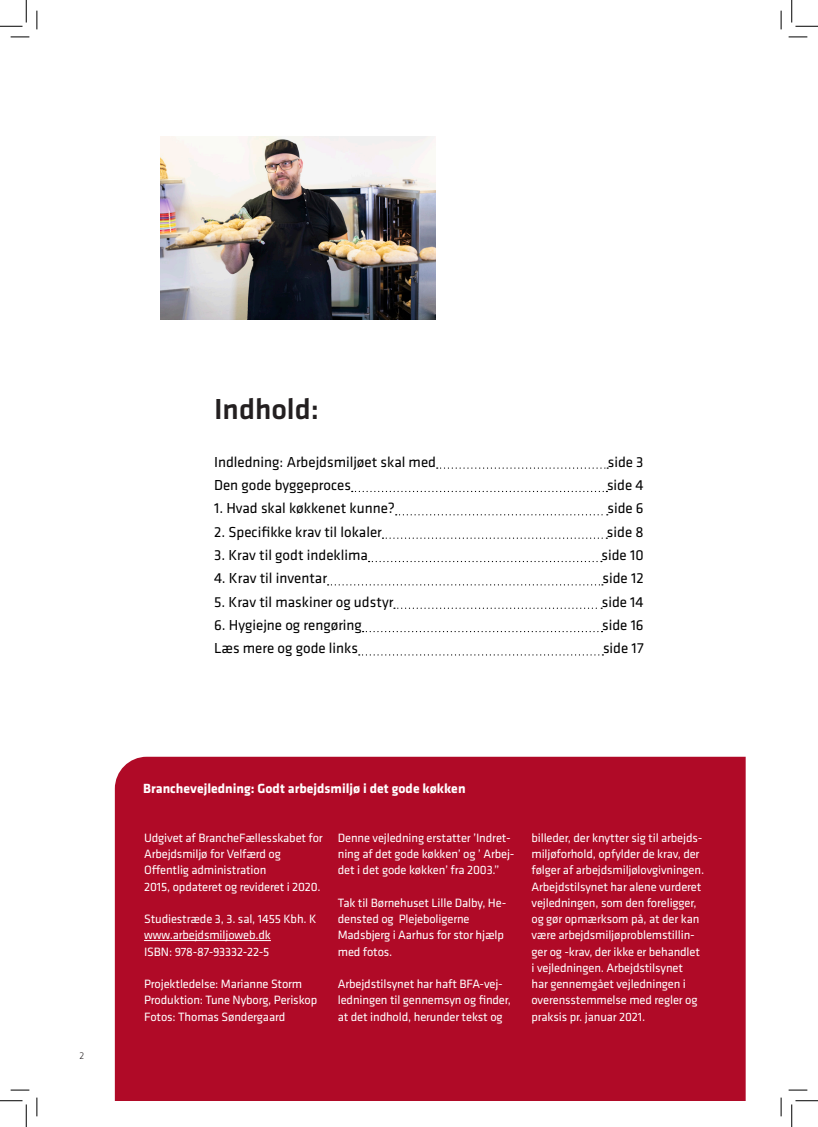
<style>
.page{position:relative;width:818px;height:1127px;background:#fff}
.page>*{position:absolute;margin:0;border:0;box-sizing:border-box;transform-origin:0 0}
.OS_36{font:500 30px "Klavika";color:#231f20}
.t1{font:15px "Klavika";color:#000}
.Brød{font:700 13.75px "Klavika";color:#fff}
.Brød-2{font:12.5px/16.2px "Klavika";letter-spacing:-.01em;color:#fff}
.t2{font:300 10px "Klavika";color:#231f20}
</style>
<div class="page">
<div style="left:115px;top:756px;width:631px;height:344px;background:#b00a27"></div>
<hr style="left:144px;top:940px;width:127px;height:1px;background:#fff">
<svg style="left:437px;top:467px;width:171px;height:1px"></svg>
<svg style="left:352px;top:490px;width:255px;height:2px"></svg>
<svg style="left:396px;top:514px;width:212px;height:1px"></svg>
<svg style="left:382px;top:537px;width:225px;height:1px"></svg>
<svg style="left:369px;top:560px;width:233px;height:2px"></svg>
<svg style="left:328px;top:584px;width:275px;height:1px"></svg>
<svg style="left:394px;top:607px;width:208px;height:1px"></svg>
<svg style="left:363px;top:631px;width:239px;height:1px"></svg>
<svg style="left:359px;top:654px;width:244px;height:1px"></svg>
<img style="left:161px;top:137px;width:275px;height:183px">
<svg style="left:11px;top:36px;width:18px;height:2px"></svg>
<svg style="left:788px;top:36px;width:19px;height:2px"></svg>
<svg style="left:11px;top:1089px;width:18px;height:1px"></svg>
<svg style="left:788px;top:1089px;width:19px;height:1px"></svg>
<svg style="left:36px;top:11px;width:2px;height:18px"></svg>
<svg style="left:36px;top:1097px;width:2px;height:18px"></svg>
<svg style="left:780px;top:11px;width:2px;height:18px"></svg>
<svg style="left:780px;top:1097px;width:2px;height:18px"></svg>
<svg style="left:0;top:0;width:27px;height:27px"></svg>
<svg style="left:0;top:1100px;width:27px;height:26px"></svg>
<svg style="left:791px;top:0;width:27px;height:27px"></svg>
<svg style="left:791px;top:1100px;width:27px;height:26px"></svg>
<p class="t2" style="left:79px;top:1048px;width:6px">2</p>
<p class="OS_36" style="left:214px;top:388px;width:106px">Indhold:</p>
<p class="t1" style="left:214px;top:451px;width:223px">Indledning: Arbejdsmiljøet skal med</p>
<p class="t1" style="left:608px;top:451px;width:37px">side 3</p>
<p class="t1" style="left:214px;top:475px;width:138px">Den gode byggeproces</p>
<p class="t1" style="left:607px;top:475px;width:38px">side 4</p>
<p class="t1" style="left:214px;top:498px;width:182px">1. Hvad skal køkkenet kunne?</p>
<p class="t1" style="left:607px;top:498px;width:38px">side 6</p>
<p class="t1" style="left:214px;top:521px;width:169px">2. Specifikke krav til lokaler</p>
<p class="t1" style="left:607px;top:521px;width:38px">side 8</p>
<p class="t1" style="left:214px;top:545px;width:155px">3. Krav til godt indeklima</p>
<p class="t1" style="left:601px;top:545px;width:44px">side 10</p>
<p class="t1" style="left:214px;top:568px;width:114px">4. Krav til inventar</p>
<p class="t1" style="left:602px;top:568px;width:43px">side 12</p>
<p class="t1" style="left:214px;top:591px;width:181px">5. Krav til maskiner og udstyr</p>
<p class="t1" style="left:602px;top:591px;width:43px">side 14</p>
<p class="t1" style="left:214px;top:615px;width:149px">6. Hygiejne og rengøring</p>
<p class="t1" style="left:602px;top:615px;width:43px">side 16</p>
<p class="t1" style="left:214px;top:638px;width:146px">Læs mere og gode links</p>
<p class="t1" style="left:603px;top:638px;width:42px">side 17</p>
<p class="Brød" style="left:143px;top:778px;width:324px">Branchevejledning: Godt arbejdsmiljø i det gode køkken</p>
<p class="Brød-2" style="left:144px;top:828px;width:180px">Udgivet af BrancheFællesskabet for</p>
<p class="Brød-2" style="left:144px;top:845px;width:138px">Arbejdsmiljø for Velfærd og</p>
<p class="Brød-2" style="left:144px;top:861px;width:124px">Offentlig administration</p>
<p class="Brød-2" style="left:144px;top:877px;width:178px">2015, opdateret og revideret i 2020.</p>
<p class="Brød-2" style="left:144px;top:910px;width:174px">Studiestræde 3, 3. sal, 1455 Kbh. K</p>
<p class="Brød-2" style="left:144px;top:926px;width:128px">www.arbejdsmiljoweb.dk</p>
<p class="Brød-2" style="left:144px;top:942px;width:127px">ISBN: 978-87-93332-22-5</p>
<p class="Brød-2" style="left:144px;top:975px;width:160px">Projektledelse: Marianne Storm</p>
<p class="Brød-2" style="left:144px;top:991px;width:175px">Produktion: Tune Nyborg, Periskop</p>
<p class="Brød-2" style="left:144px;top:1007px;width:143px">Fotos: Thomas Søndergaard</p>
<p class="Brød-2" style="left:338px;top:828px;width:178px">Denne vejledning erstatter ’Indret&shy;ning af det gode køkken’ og ’ Arbej&shy;det i det gode køkken’ fra 2003.”</p>
<p class="Brød-2" style="left:338px;top:893px;width:170px">Tak til Børnehuset Lille Dalby, He&shy;densted og Plejeboligerne<br>Madsbjerg i Aarhus for stor hjælp med fotos.</p>
<p class="Brød-2" style="left:338px;top:975px;width:175px">Arbejdstilsynet har haft BFA-vej&shy;ledningen til gennemsyn og finder, at det indhold, herunder tekst og</p>
<p class="Brød-2" style="left:531px;top:828px;width:174px">billeder, der knytter sig til arbejds&shy;miljøforhold, opfylder de krav, der følger af arbejdsmiljølovgivningen.<br>Arbejdstilsynet har alene vurderet vejledningen, som den foreligger, og gør opmærksom på, at der kan være arbejdsmiljøproblemstillin&shy;ger og -krav, der ikke er behandlet i vejledningen. Arbejdstilsynet<br>har gennemgået vejledningen i overensstemmelse med regler og praksis pr. januar 2021.</p>
</div>
